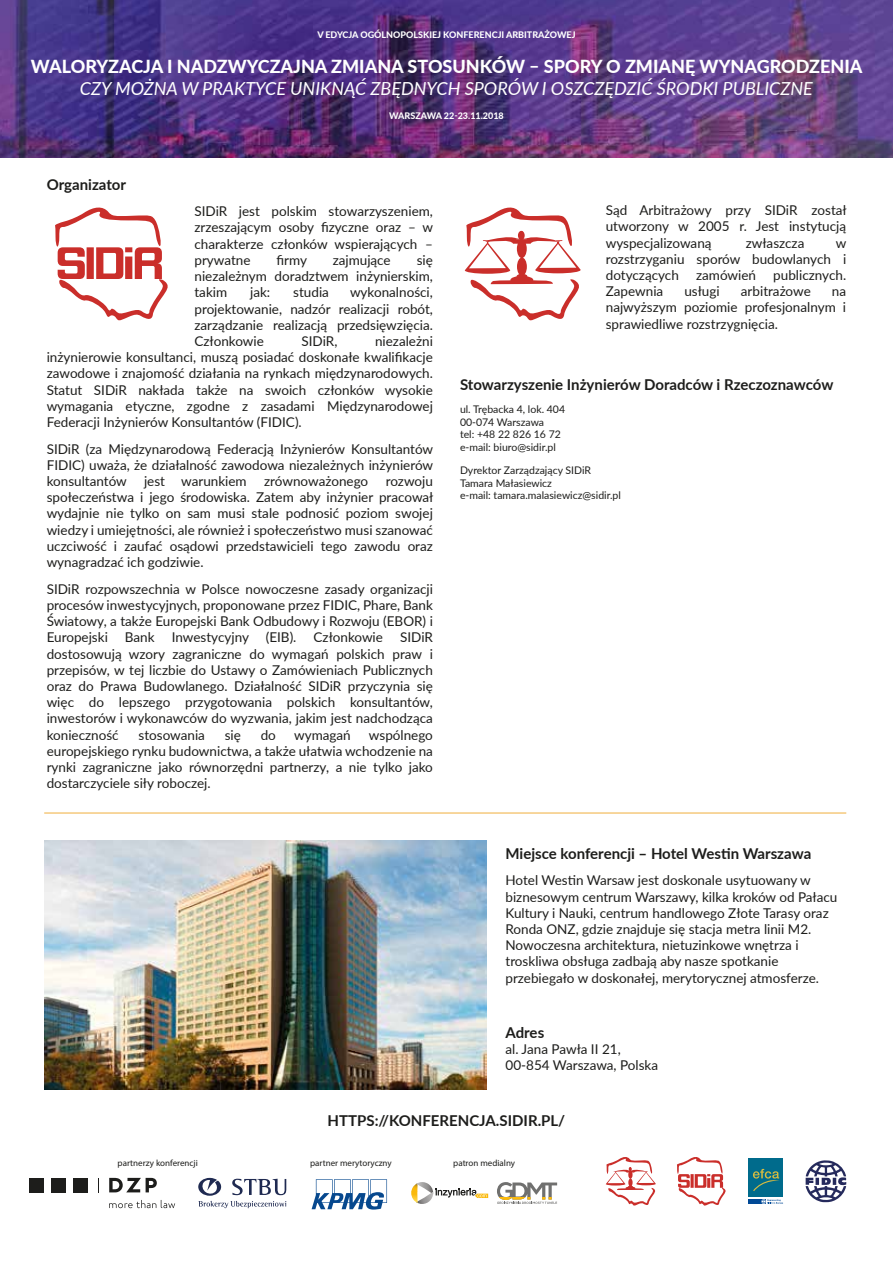
<style>
.page{position:relative;width:893px;height:1263px;background:#fff}
.page>*{position:absolute;margin:0;border:0;box-sizing:border-box;transform-origin:0 0}
.t1{font:800 18px "Lato";color:#fff}
.t2{font:italic 18px "Lato";color:#fff}
.t3{font:700 15px "Lato";color:#1d1d1b}
.t4{font:13.5px/16.2px "Lato";color:#1d1d1b;text-align:justify}
.t5{font:10.5px/12.6px "Lato";color:#1d1d1b}
.t6{font:800 9px "Lato";color:#fff}
.t7{font:9px "Myriad Pro";color:#1d1d1b}
</style>
<div class="page">
<img style="left:44px;top:840px;width:442px;height:249px">
<svg style="left:411px;top:1182px;width:77px;height:22px"></svg>
<svg style="left:497px;top:1182px;width:60px;height:22px"></svg>
<svg style="left:677px;top:1157px;width:49px;height:49px"></svg>
<svg style="left:606px;top:1157px;width:50px;height:49px"></svg>
<div style="left:749px;top:1158px;width:34px;height:39px;background:#006b8c"></div>
<svg style="left:753px;top:1169px;width:27px;height:22px"></svg>
<div style="left:749px;top:1199px;width:17px;height:5px;background:#004996"></div>
<svg style="left:761px;top:1199px;width:22px;height:5px"></svg>
<svg style="left:806px;top:1160px;width:40px;height:42px"></svg>
<svg style="left:98px;top:1178px;width:1px;height:14px"></svg>
<div style="left:29px;top:1178px;width:15px;height:14px;background:#1d1d1b"></div>
<div style="left:51px;top:1178px;width:15px;height:14px;background:#1d1d1b"></div>
<div style="left:73px;top:1178px;width:14px;height:14px;background:#1d1d1b"></div>
<svg style="left:109px;top:1200px;width:66px;height:8px"></svg>
<svg style="left:109px;top:1178px;width:48px;height:14px"></svg>
<svg style="left:198px;top:1178px;width:88px;height:30px"></svg>
<svg style="left:312px;top:1179px;width:75px;height:30px"></svg>
<svg style="left:55px;top:207px;width:113px;height:114px"></svg>
<svg style="left:465px;top:207px;width:116px;height:114px"></svg>
<hr style="left:44px;top:813px;width:802px;height:1px;background:#f0ae3b">
<img style="left:0;top:0;width:893px;height:158px">
<p class="t6" style="left:317px;top:28px;width:260px">V EDYCJA OGÓLNOPOLSKIEJ KONFERENCJI ARBITRAŻOWEJ</p>
<h1 class="t1" style="left:31px;top:53px;width:833px">WALORYZACJA I NADZWYCZAJNA ZMIANA STOSUNKÓW – SPORY O ZMIANĘ WYNAGRODZENIA</h1>
<h1 class="t2" style="left:80px;top:76px;width:734px">CZY MOŻNA W PRAKTYCE UNIKNĄĆ ZBĘDNYCH SPORÓW I OSZCZĘDZIĆ ŚRODKI PUBLICZNE</h1>
<p class="t6" style="left:389px;top:109px;width:116px">WARSZAWA 22-23.11.2018</p>
<p class="t3" style="left:47px;top:173px;width:81px">Organizator</p>
<p class="t4" style="left:194px;top:203px;width:240px">SIDiR jest polskim stowarzyszeniem, zrzeszającym osoby fizyczne oraz – w charakterze członków wspierających – prywatne</p>
<p class="t4" style="left:276px;top:251px;width:32px">firmy</p>
<p class="t4" style="left:333px;top:251px;width:60px">zajmujące</p>
<p class="t4" style="left:194px;top:251px;width:240px;text-indent:222px">się niezależnym doradztwem inżynierskim, takim</p>
<p class="t4" style="left:194px;top:284px;width:240px;text-indent:156px">wykonalności, projektowanie, nadzór realizacji robót, zarządzanie realizacją przedsięwzięcia.<br>Członkowie</p>
<p class="t4" style="left:250px;top:284px;width:22px">jak:</p>
<p class="t4" style="left:293px;top:284px;width:37px">studia</p>
<p class="t4" style="left:47px;top:332px;width:388px;text-indent:328px">niezależni inżynierowie konsultanci, muszą posiadać doskonałe kwalifikacje zawodowe i znajomość działania na rynkach międzynarodowych.<br>Statut SIDiR nakłada także na swoich członków wysokie wymagania etyczne, zgodne z zasadami Międzynarodowej Federacji Inżynierów Konsultantów (FIDIC).</p>
<p class="t4" style="left:47px;top:440px;width:388px">SIDiR (za Międzynarodową Federacją Inżynierów Konsultantów FIDIC) uważa, że działalność zawodowa niezależnych inżynierów konsultantów</p>
<p class="t4" style="left:302px;top:332px;width:37px">SIDiR,</p>
<p class="t4" style="left:144px;top:472px;width:104px">jest warunkiem</p>
<p class="t4" style="left:264px;top:472px;width:106px">zrównoważonego</p>
<p class="t4" style="left:47px;top:472px;width:388px;text-indent:339px">rozwoju społeczeństwa i jego środowiska. Zatem aby inżynier pracował wydajnie nie tylko on sam musi stale podnosić poziom swojej wiedzy i umiejętności, ale również i społeczeństwo musi szanować uczciwość i zaufać osądowi przedstawicieli tego zawodu oraz wynagradzać ich godziwie.</p>
<p class="t4" style="left:47px;top:580px;width:388px">SIDiR rozpowszechnia w Polsce nowoczesne zasady organizacji procesów inwestycyjnych, proponowane przez FIDIC, Phare, Bank Światowy, a także Europejski Bank Odbudowy i Rozwoju (EBOR) i Europejski</p>
<p class="t4" style="left:125px;top:629px;width:31px">Bank</p>
<p class="t4" style="left:172px;top:629px;width:126px">Inwestycyjny (EIB).</p>
<p class="t4" style="left:314px;top:629px;width:71px">Członkowie</p>
<p class="t4" style="left:47px;top:629px;width:388px;text-indent:353px">SIDiR dostosowują wzory zagraniczne do wymagań polskich praw i przepisów, w tej liczbie do Ustawy o Zamówieniach Publicznych oraz do Prawa Budowlanego. Działalność SIDiR przyczynia się więc do lepszego przygotowania polskich konsultantów, inwestorów i wykonawców do wyzwania, jakim jest nadchodząca konieczność</p>
<p class="t4" style="left:47px;top:726px;width:388px;text-indent:322px">wspólnego europejskiego rynku budownictwa, a także ułatwia wchodzenie na rynki zagraniczne jako równorzędni partnerzy, a nie tylko jako dostarczyciele siły roboczej.</p>
<p class="t4" style="left:139px;top:726px;width:68px">stosowania</p>
<p class="t4" style="left:225px;top:726px;width:18px">się</p>
<p class="t4" style="left:261px;top:726px;width:17px">do</p>
<p class="t4" style="left:294px;top:726px;width:58px">wymagań</p>
<p class="t4" style="left:606px;top:202px;width:242px">Sąd Arbitrażowy przy SIDiR został utworzony w 2005 r. Jest instytucją wyspecjalizowaną</p>
<p class="t4" style="left:746px;top:234px;width:60px">zwłaszcza</p>
<p class="t4" style="left:606px;top:234px;width:242px;text-indent:230px">w rozstrzyganiu sporów budowlanych i dotyczących</p>
<p class="t4" style="left:696px;top:266px;width:61px">zamówień</p>
<p class="t4" style="left:773px;top:266px;width:74px">publicznych.</p>
<p class="t4" style="left:606px;top:283px;width:59px">Zapewnia</p>
<p class="t4" style="left:684px;top:283px;width:37px">usługi</p>
<p class="t4" style="left:741px;top:283px;width:71px">arbitrażowe</p>
<p class="t4" style="left:606px;top:283px;width:242px;text-indent:226px">na najwyższym poziomie profesjonalnym i sprawiedliwe rozstrzygnięcia.</p>
<p class="t3" style="left:460px;top:373px;width:375px">Stowarzyszenie Inżynierów Doradców i Rzeczoznawców</p>
<p class="t5" style="left:460px;top:403px;width:107px">ul. Trębacka 4, lok. 404<br>00-074 Warszawa<br>tel: +48 22 826 16 72 e-mail: biuro@sidir.pl</p>
<p class="t5" style="left:460px;top:463px;width:162px">Dyrektor Zarządzający SIDiR<br>Tamara Małasiewicz<br>e-mail: tamara.malasiewicz@sidir.pl</p>
<p class="t3" style="left:505px;top:842px;width:307px">Miejsce konferencji – Hotel Westin Warszawa</p>
<p class="t4" style="left:505px;top:872px;width:333px;text-align:left">Hotel Westin Warsaw jest doskonale usytuowany w biznesowym centrum Warszawy, kilka kroków od Pałacu Kultury i Nauki, centrum handlowego Złote Tarasy oraz Ronda ONZ, gdzie znajduje się stacja metra linii M2.<br>Nowoczesna architektura, nietuzinkowe wnętrza i troskliwa obsługa zadbają aby nasze spotkanie przebiegało w doskonałej, merytorycznej atmosferze.</p>
<p class="t3" style="left:505px;top:1021px;width:40px">Adres</p>
<p class="t4" style="left:505px;top:1040px;width:154px">al. Jana Pawła II 21,<br>00-854 Warszawa, Polska</p>
<p class="t3" style="left:328px;top:1109px;width:239px">HTTPS://KONFERENCJA.SIDIR.PL/</p>
<p class="t7" style="left:118px;top:1157px;width:82px">partnerzy konferencji</p>
<p class="t7" style="left:310px;top:1157px;width:83px">partner merytoryczny</p>
<p class="t7" style="left:453px;top:1157px;width:63px">patron medialny</p>
</div>
